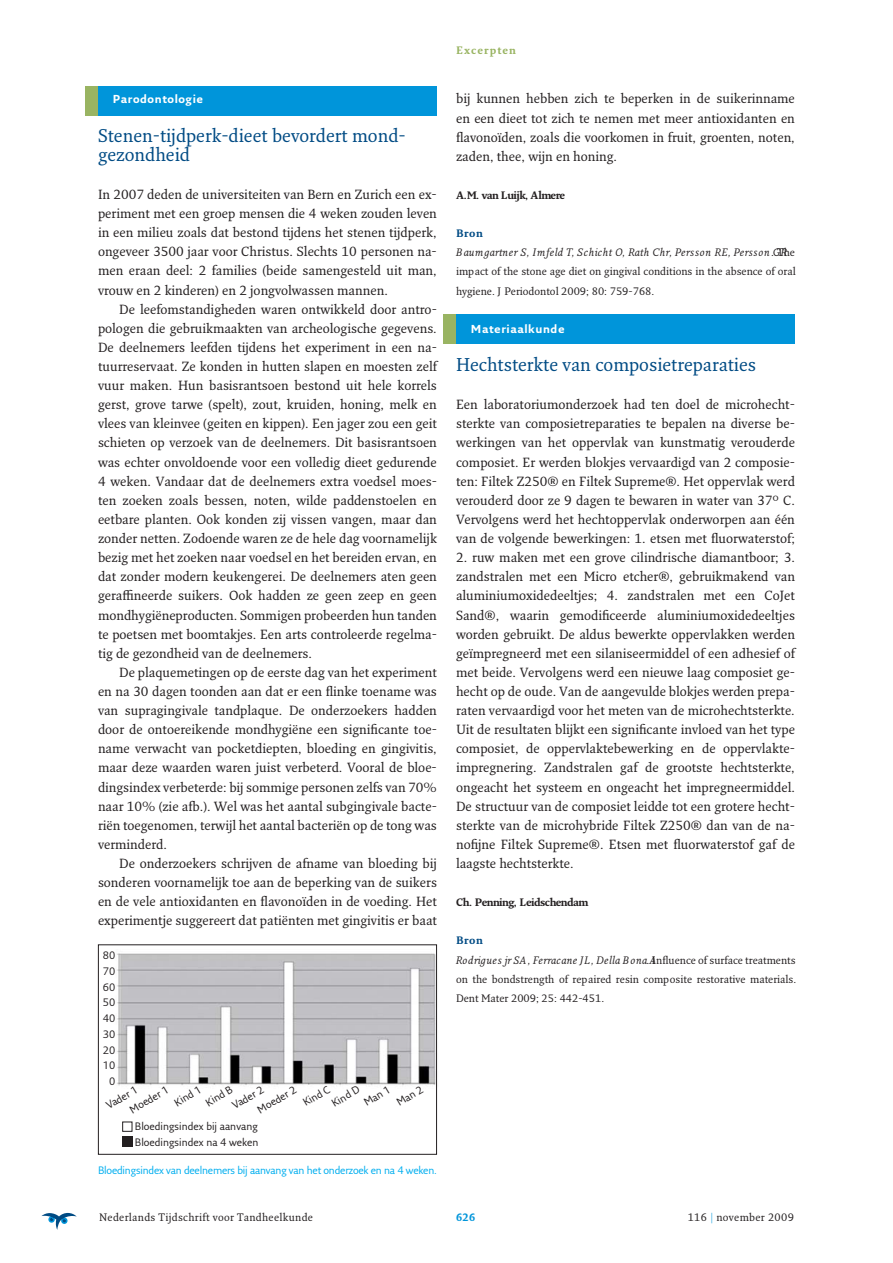
<style>
.page{position:relative;width:893px;height:1263px;background:#fff}
.page>*{position:absolute;margin:0;border:0;box-sizing:border-box;transform-origin:0 0}
.t1{font:18px/19px "Fresco Plus Pro";color:#004b84}
.t2{font:12.9px/19px "Fresco Plus Pro";color:#231f20;text-align:justify}
.t3{font:700 11.25px "Fresco Sans Plus Pro";letter-spacing:.05em;color:#fff}
.t4{font:10.5px/19px "Fresco Plus Pro";color:#231f20;text-align:justify}
.t5{font:10.5px/15.8px "Fresco Sans Plus Pro";color:#231f20;text-align:center}
.t6{font:10.5px "Fresco Sans Plus Pro";letter-spacing:-.02em;color:#00aeef}
.t7{font:italic 10.5px "Fresco Plus Pro";letter-spacing:.045em;color:#231f20}
.t8{font:10.5px "Fresco Plus Pro";letter-spacing:.03em;color:#231f20}
.t9{font:700 10.5px "Fresco Plus Pro";letter-spacing:-.06em;color:#231f20}
.t10{font:700 10.5px "Fresco Plus Pro";letter-spacing:.1em;color:#99b462}
.t11{font:700 10.5px "Fresco Plus Pro";color:#004b84}
.t12{font:700 10.5px "Fresco Plus Pro";color:#0095da}
.s1{font-weight:700;color:#004b84}
.s2{font-style:italic}
.s3{color:#0095da}
</style>
<div class="page">
<svg style="left:41px;top:1213px;width:36px;height:17px"></svg>
<div style="left:98px;top:86px;width:339px;height:30px;background:#0095da"></div>
<div style="left:456px;top:314px;width:339px;height:29px;background:#0095da"></div>
<div style="left:85px;top:86px;width:13px;height:30px;background:#99b462"></div>
<div style="left:443px;top:314px;width:13px;height:29px;background:#99b462"></div>
<img style="left:117px;top:950px;width:321px;height:142px">
<div style="left:98px;top:944px;width:339px;height:211px;border:1px solid #231f20"></div>
<div style="left:122px;top:1122px;width:10px;height:10px;border:1px solid #231f20"></div>
<div style="left:123px;top:1137px;width:10px;height:10px;background:#231f20"></div>
<p class="t3" style="left:113px;top:95px;width:92px">Parodontologie</p>
<h1 class="t1" style="left:98px;top:127px;width:309px">Stenen-tijdperk-dieet bevordert mond&shy;gezondheid</h1>
<p class="t2" style="left:98px;top:186px;width:340px">In 2007 deden de universiteiten van Bern en Zurich een ex&shy;periment met een groep mensen die 4 weken zouden leven in een milieu zoals dat bestond tijdens het stenen tijdperk, ongeveer 3500 jaar voor Christus. Slechts 10 personen na&shy;men eraan deel: 2 families (beide samengesteld uit man, vrouw en 2 kinderen) en 2 jongvolwassen mannen.</p>
<p class="t2" style="left:98px;top:301px;width:340px;text-indent:21px">De leefomstandigheden waren ontwikkeld door antro&shy;pologen die gebruikmaakten van archeologische gegevens.<br>De deelnemers leefden tijdens het experiment in een na&shy;tuurreservaat. Ze konden in hutten slapen en moesten zelf vuur maken. Hun basisrantsoen bestond uit hele korrels gerst, grove tarwe (spelt), zout, kruiden, honing, melk en vlees van kleinvee (geiten en kippen). Een jager zou een geit schieten op verzoek van de deelnemers. Dit basisrantsoen was echter onvoldoende voor een volledig dieet gedurende 4 weken. Vandaar dat de deelnemers extra voedsel moes&shy;ten zoeken zoals bessen, noten, wilde paddenstoelen en eetbare planten. Ook konden zij vissen vangen, maar dan zonder netten. Zodoende waren ze de hele dag voornamelijk bezig met het zoeken naar voedsel en het bereiden ervan, en dat zonder modern keukengerei. De deelnemers aten geen geraffineerde suikers. Ook hadden ze geen zeep en geen mondhygiëneproducten. Sommigen probeerden hun tanden te poetsen met boomtakjes. Een arts controleerde regelma&shy;tig de gezondheid van de deelnemers.</p>
<p class="t2" style="left:98px;top:664px;width:340px;text-indent:21px">De plaquemetingen op de eerste dag van het experiment en na 30 dagen toonden aan dat er een flinke toename was van supragingivale tandplaque. De onderzoekers hadden door de ontoereikende mondhygiëne een significante toe&shy;name verwacht van pocketdiepten, bloeding en gingivitis, maar deze waarden waren juist verbeterd. Vooral de bloe&shy;dingsindex verbeterde: bij sommige personen zelfs van 70% naar 10% (zie afb.). Wel was het aantal subgingivale bacte&shy;riën toegenomen, terwijl het aantal bacteriën op de tong was verminderd.</p>
<p class="t2" style="left:98px;top:855px;width:340px;text-indent:21px">De onderzoekers schrijven de afname van bloeding bij sonderen voornamelijk toe aan de beperking van de suikers en de vele antioxidanten en flavonoïden in de voeding. Het experimentje suggereert dat patiënten met gingivitis er baat</p>
<p class="t5" style="left:103px;top:948px;width:14px">80<br>70<br>60<br>50<br>40<br>30<br>20<br>10<br>0</p>
<p class="t5" style="left:103px;top:1100px;width:36px;rotate:-31deg">Vader 1</p>
<p class="t5" style="left:255px;top:1105px;width:45px;rotate:-31deg">Moeder 2</p>
<p class="t5" style="left:300px;top:1097px;width:31px;rotate:-31deg">Kind C</p>
<p class="t5" style="left:329px;top:1098px;width:32px;rotate:-31deg">Kind D</p>
<p class="t5" style="left:361px;top:1097px;width:30px;rotate:-31deg">Man 1</p>
<p class="t5" style="left:394px;top:1097px;width:30px;rotate:-31deg">Man 2</p>
<p class="t5" style="left:135px;top:1119px;width:125px;text-align:left">Bloedingsindex bij aanvang<br>Bloedingsindex na 4 weken</p>
<p class="t5" style="left:229px;top:1100px;width:36px;rotate:-31deg">Vader 2</p>
<p class="t5" style="left:127px;top:1105px;width:45px;rotate:-31deg">Moeder 1</p>
<p class="t5" style="left:172px;top:1097px;width:31px;rotate:-31deg">Kind 1</p>
<p class="t5" style="left:203px;top:1098px;width:31px;rotate:-31deg">Kind B</p>
<p class="t6" style="left:98px;top:1166px;width:340px">Bloedingsindex van deelnemers bij aanvang van het onderzoek en na 4 weken.</p>
<p class="t10" style="left:456px;top:46px;width:62px">Excerpten</p>
<p class="t2" style="left:456px;top:90px;width:340px">bij kunnen hebben zich te beperken in de suikerinname en een dieet tot zich te nemen met meer antioxidanten en flavonoïden, zoals die voorkomen in fruit, groenten, noten, zaden, thee, wijn en honing.</p>
<p class="t9" style="left:456px;top:191px;width:111px">A.M. van Luijk, Almere</p>
<p class="t11" style="left:456px;top:229px;width:28px">Bron</p>
<p class="t7" style="left:456px;top:248px;width:333px">Baumgartner S, Imfeld T, Schicht O, Rath Chr, Persson RE, Persson GR</p>
<p class="t4" style="left:456px;top:244px;width:341px;text-indent:315px">. The impact of the stone age diet on gingival conditions in the absence of oral hygiene. J Periodontol 2009; 80: 759-768.</p>
<p class="t3" style="left:471px;top:324px;width:95px">Materiaalkunde</p>
<h1 class="t1" style="left:456px;top:357px;width:301px">Hechtsterkte van composietreparaties</h1>
<p class="t2" style="left:456px;top:396px;width:340px">Een laboratoriumonderzoek had ten doel de microhecht&shy;sterkte van composietreparaties te bepalen na diverse be&shy;werkingen van het oppervlak van kunstmatig verouderde composiet. Er werden blokjes vervaardigd van 2 composie&shy;ten: Filtek Z250® en Filtek Supreme®. Het oppervlak werd verouderd door ze 9 dagen te bewaren in water van 37° C.<br>Vervolgens werd het hechtoppervlak onderworpen aan één van de volgende bewerkingen: 1. etsen met fluorwaterstof;</p>
<p class="t2" style="left:456px;top:549px;width:340px">2. ruw maken met een grove cilindrische diamantboor; 3. zandstralen met een Micro etcher®, gebruikmakend van aluminiumoxidedeeltjes; 4. zandstralen met een CoJet Sand®, waarin gemodificeerde aluminiumoxidedeeltjes worden gebruikt. De aldus bewerkte oppervlakken werden geïmpregneerd met een silaniseermiddel of een adhesief of met beide. Vervolgens werd een nieuwe laag composiet ge&shy;hecht op de oude. Van de aangevulde blokjes werden prepa&shy;raten vervaardigd voor het meten van de microhechtsterkte.<br>Uit de resultaten blijkt een significante invloed van het type composiet, de oppervlaktebewerking en de oppervlakte&shy;impregnering. Zandstralen gaf de grootste hechtsterkte, ongeacht het systeem en ongeacht het impregneermiddel.<br>De structuur van de composiet leidde tot een grotere hecht&shy;sterkte van de microhybride Filtek Z250® dan van de na&shy;nofijne Filtek Supreme®. Etsen met fluorwaterstof gaf de laagste hechtsterkte.</p>
<p class="t9" style="left:456px;top:898px;width:134px">Ch. Penning, Leidschendam</p>
<p class="t4" style="left:456px;top:932px;width:342px;text-align:left"><span class="s1">Bron<br></span><span class="s2">Rodrigues jr SA, Ferracane JL, Della Bona A</span>. Influence of surface treatments on the bondstrength of repaired resin composite restorative materials.<br>Dent Mater 2009; 25: 442-451.</p>
<p class="t8" style="left:99px;top:1213px;width:215px">Nederlands Tijdschrift voor Tandheelkunde</p>
<p class="t12" style="left:456px;top:1213px;width:21px">626</p>
<p class="t8" style="left:687px;top:1213px;width:108px">116 <span class="s3">|</span> november 2009</p>
</div>
